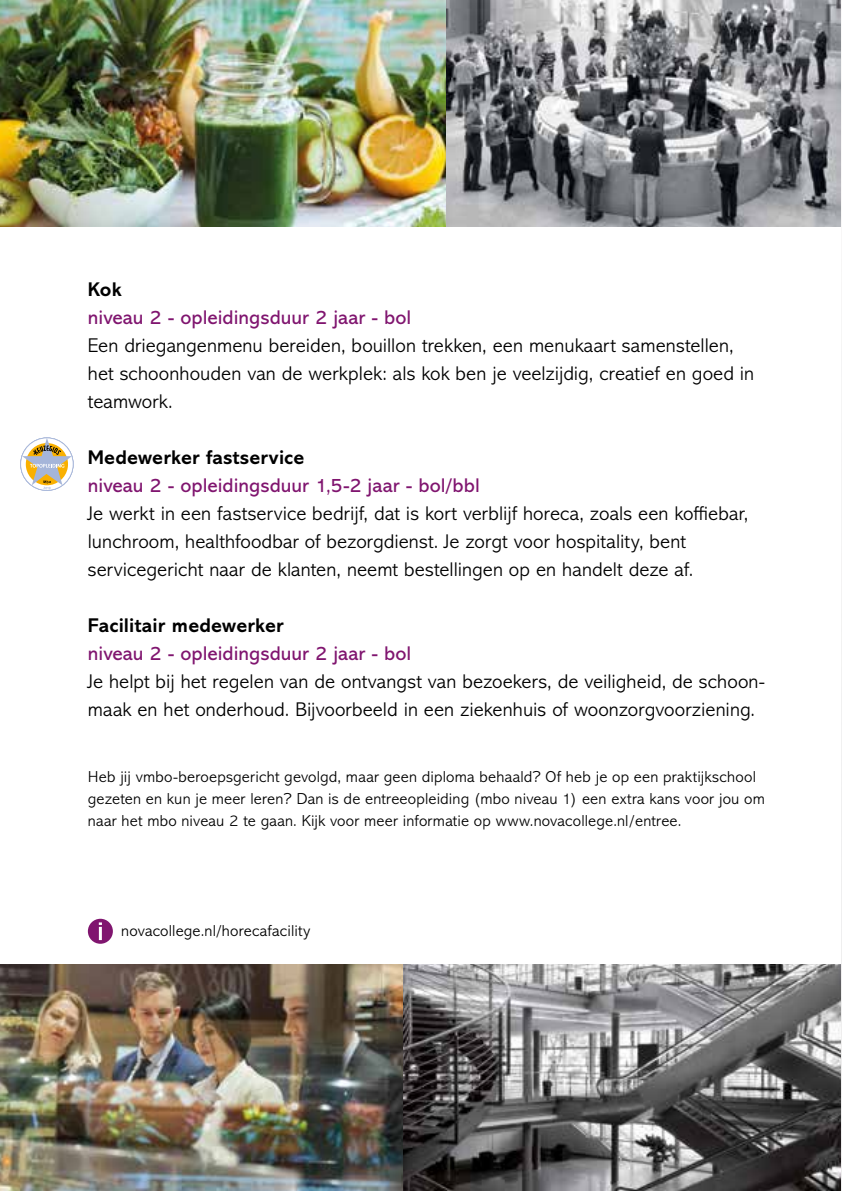
<style>
.page{position:relative;width:842px;height:1191px;background:#fff}
.page>*{position:absolute;margin:0;border:0;box-sizing:border-box;transform-origin:0 0}
.t1{font:300 20px/28px "Abadi MT Std";letter-spacing:.005em;color:#000}
.t2{font:300 20px/28px "Abadi";letter-spacing:.005em;color:#000}
.t3{font:20px "Abadi MT Std";letter-spacing:.005em;color:#80156f}
.t4{font:700 20px "Abadi";letter-spacing:.01em;color:#000}
.t5{font:300 16px/22px "Abadi";letter-spacing:.015em;color:#000}
.t6{font:300 16px "Abadi MT Std";letter-spacing:.01em;color:#000}
</style>
<div class="page">
<img style="left:0;top:964px;width:841px;height:227px">
<div style="left:88px;top:918px;width:25px;height:25px;background:#80156f;border-radius:50%"></div>
<svg style="left:99px;top:922px;width:3px;height:18px"></svg>
<img style="left:0;top:0;width:841px;height:227px">
<svg style="left:20px;top:437px;width:54px;height:54px"></svg>
<img style="left:841px;top:0;width:1px;height:1191px">
<p class="t4" style="left:88px;top:278px;width:35px">Kok</p>
<p class="t3" style="left:88px;top:306px;width:325px">niveau 2 - opleidingsduur 2 jaar - bol</p>
<p class="t1" style="left:88px;top:332px;width:668px">Een driegangenmenu bereiden, bouillon trekken, een menukaart samenstellen, het schoonhouden van de werkplek: als kok ben je veelzijdig, creatief en goed in teamwork.</p>
<p class="t4" style="left:88px;top:446px;width:218px">Medewerker fastservice</p>
<p class="t3" style="left:88px;top:474px;width:393px">niveau 2 - opleidingsduur 1,5-2 jaar - bol/bbl</p>
<p class="t1" style="left:88px;top:500px;width:662px">Je werkt in een fastservice bedrijf, dat is kort verblijf horeca, zoals een koffiebar, lunchroom, healthfoodbar of bezorgdienst. Je zorgt voor hospitality, bent servicegericht naar de klanten, neemt bestellingen op en handelt deze af.</p>
<p class="t4" style="left:88px;top:614px;width:197px">Facilitair medewerker</p>
<p class="t3" style="left:88px;top:642px;width:325px">niveau 2 - opleidingsduur 2 jaar - bol</p>
<p class="t2" style="left:88px;top:668px;width:679px">Je helpt bij het regelen van de ontvangst van bezoekers, de veiligheid, de schoon&shy;maak en het onderhoud. Bijvoorbeeld in een ziekenhuis of woonzorgvoorziening.</p>
<p class="t5" style="left:88px;top:766px;width:678px">Heb jij vmbo-beroepsgericht gevolgd, maar geen diploma behaald? Of heb je op een praktijkschool gezeten en kun je meer leren? Dan is de entreeopleiding (mbo niveau 1) een extra kans voor jou om naar het mbo niveau 2 te gaan. Kijk voor meer informatie op www.novacollege.nl/entree.</p>
<p class="t6" style="left:121px;top:922px;width:191px">novacollege.nl/horecafacility</p>
</div>
